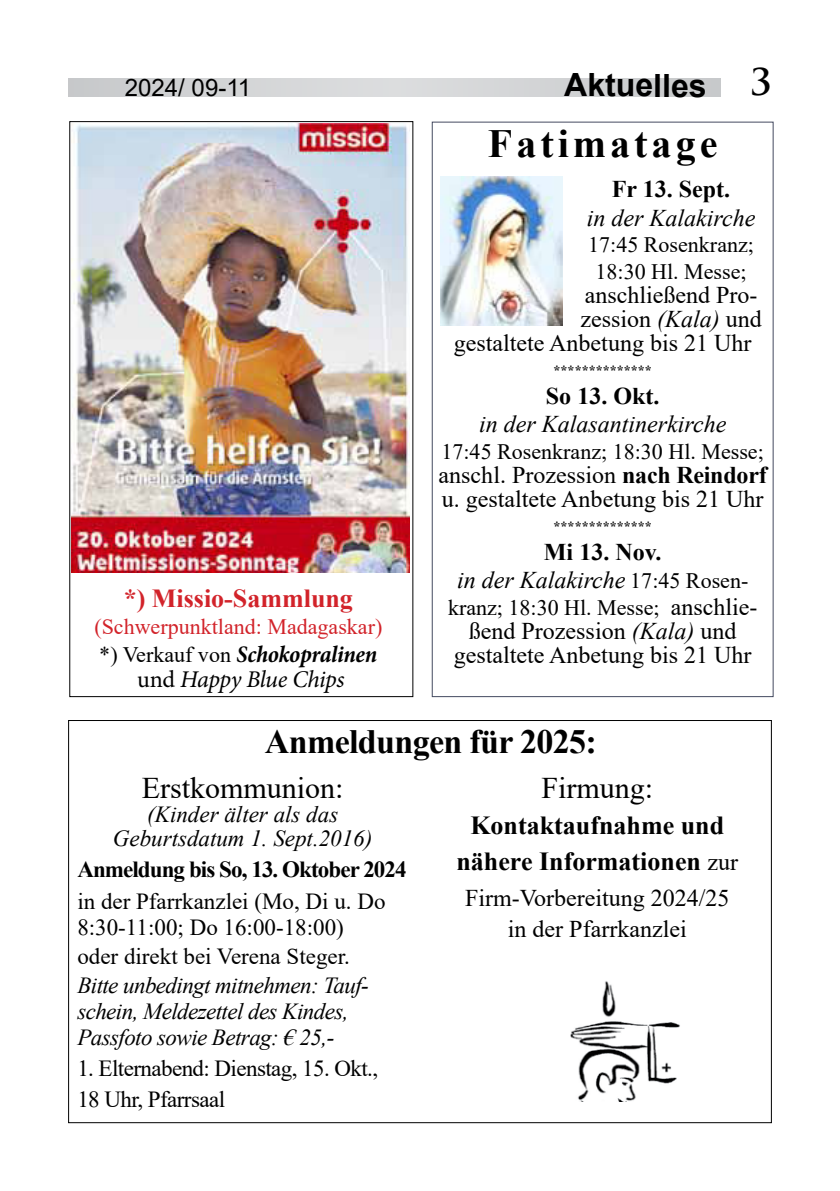
<style>
.page{position:relative;width:840px;height:1191px;background:#fff}
.page>*{position:absolute;margin:0;border:0;box-sizing:border-box;transform-origin:0 0}
.t1{font:700 40px "Times New Roman";letter-spacing:.1em;color:#000}
.t2{font:700 34px "Times New Roman";letter-spacing:-.02em;color:#000}
.t3{font:700 32px "Arial";color:#000}
.t4{font:30px "Times New Roman";color:#000}
.t5{font:700 26px/36.2px "Times New Roman";color:#000;text-align:center}
.t6{font:700 26px "Times New Roman";color:#d2232a}
.t7{font:24px/24px "Times New Roman";color:#000;text-align:center}
.t8{font:italic 24px/28.8px "Times New Roman";color:#000;text-align:center}
.t9{font:italic 700 condensed 24px/24.8px "Minion Pro";letter-spacing:-.015em;color:#000;text-align:center}
.t10{font:700 24px "Times New Roman";color:#000}
.t11{font:24px "Arial";color:#000}
.t12{font:italic 23px/26px "Times New Roman";letter-spacing:-.025em;color:#000}
.t13{font:23px/26px "Times New Roman";color:#000}
.t14{font:23px/30.4px "Times New Roman";letter-spacing:-.025em;color:#000}
.t15{font:italic 23px/24px "Times New Roman";color:#000;text-align:center}
.t16{font:700 23px "Times New Roman";letter-spacing:-.04em;color:#000}
.t17{font:22px/26.4px "Times New Roman";color:#000;text-align:center}
.t18{font:22px "Times New Roman";color:#d2232a}
.t19{font:700 14px "Times New Roman";color:#000}
.s1{font-family:"Trajan Pro";font-size:36px}
.s2{font-family:"Times New Roman";font-weight:400;font-style:normal;font-stretch:normal;font-size:22px}
.s3{font-weight:400;font-style:normal;font-stretch:normal}
.s4{font-weight:400;font-stretch:normal}
.s5{font-style:italic}
.s6{font-weight:700}
.s7{font-weight:700;font-style:normal}
.s8{font-style:normal;font-size:22px}
.s9{font-size:24px}
.s10{font-weight:400;font-size:24px}
</style>
<div class="page">
<div style="left:68px;top:78px;width:652px;height:18px;background:#d2d4d5"></div>
<img style="left:440px;top:176px;width:122px;height:150px">
<img style="left:570px;top:981px;width:110px;height:120px">
<img style="left:71px;top:123px;width:338px;height:450px">
<p class="t11" style="left:125px;top:74px;width:128px">2024/ 09-11</p>
<h3 class="t3" style="left:564px;top:73px;width:209px">Aktuelles <span class="s1">3</span></h3>
<p class="t6" style="left:124px;top:589px;width:230px">*) Missio-Sammlung</p>
<p class="t18" style="left:94px;top:619px;width:289px">(Schwerpunktland: Madagaskar)</p>
<p class="t9" style="left:99px;top:644px;width:279px"><span class="s2">*) Verkauf von</span> Schokopralinen <span class="s3">und</span> <span class="s4">Happy Blue Chips</span></p>
<h1 class="t1" style="left:487px;top:130px;width:231px">Fatimatage</h1>
<p class="t10" style="left:611px;top:181px;width:120px">Fr 13. Sept.</p>
<p class="t8" style="left:586px;top:206px;width:170px">in der Kalakirche</p>
<p class="t17" style="left:588px;top:234px;width:167px">17:45 Rosenkranz;<br>18:30 Hl. Messe;</p>
<p class="t7" style="left:584px;top:285px;width:174px">anschließend Pro-</p>
<p class="t7" style="left:580px;top:309px;width:183px">zession <span class="s5">(Kala)</span> und</p>
<p class="t7" style="left:453px;top:333px;width:299px">gestaltete Anbetung bis 21 Uhr</p>
<p class="t19" style="left:553px;top:365px;width:99px">**************</p>
<p class="t10" style="left:545px;top:387px;width:115px">So 13. Okt.</p>
<p class="t8" style="left:478px;top:412px;width:249px">in der Kalasantinerkirche</p>
<p class="t17" style="left:441px;top:440px;width:324px">17:45 Rosenkranz; 18:30 Hl. Messe;</p>
<p class="t7" style="left:438px;top:465px;width:329px;text-align:left">anschl. Prozession <span class="s6">nach Reindorf </span>u. gestaltete Anbetung bis 21 Uhr</p>
<p class="t19" style="left:553px;top:521px;width:99px">**************</p>
<p class="t8" style="left:457px;top:539px;width:293px"><span class="s7">Mi 13. Nov.<br></span>in der Kalakirche <span class="s8">17:45 Rosen-</span></p>
<p class="t17" style="left:448px;top:596px;width:311px">kranz; 18:30 Hl. Messe; <span class="s9">anschlie-</span></p>
<p class="t7" style="left:453px;top:621px;width:299px">ßend Prozession <span class="s5">(Kala)</span> und gestaltete Anbetung bis 21 Uhr</p>
<h2 class="t2" style="left:265px;top:730px;width:333px">Anmeldungen für 2025:</h2>
<p class="t4" style="left:142px;top:776px;width:203px">Erstkommunion:</p>
<p class="t15" style="left:113px;top:804px;width:261px">(Kinder älter als das<br>Geburtsdatum 1. Sept.2016)</p>
<p class="t16" style="left:77px;top:861px;width:330px">Anmeldung bis So, 13. Oktober 2024</p>
<p class="t13" style="left:77px;top:890px;width:309px">in der Pfarrkanzlei (Mo, Di u. Do<br>8:30-11:00; Do 16:00-18:00)</p>
<p class="t13" style="left:77px;top:945px;width:274px">oder direkt bei Verena Steger.</p>
<p class="t12" style="left:77px;top:974px;width:293px">Bitte unbedingt mitnehmen: Tauf&shy;schein, Meldezettel des Kindes,<br>Passfoto sowie Betrag: € 25,-</p>
<p class="t14" style="left:77px;top:1055px;width:302px">1. Elternabend: Dienstag, 15. Okt.,<br>18 Uhr, Pfarrsaal</p>
<p class="t4" style="left:541px;top:776px;width:113px">Firmung:</p>
<p class="t5" style="left:456px;top:809px;width:283px">Kontaktaufnahme und nähere Informationen <span class="s10">zur</span></p>
<p class="t7" style="left:465px;top:884px;width:266px;line-height:30.8px">Firm-Vorbereitung 2024/25 in der Pfarrkanzlei</p>
</div>
